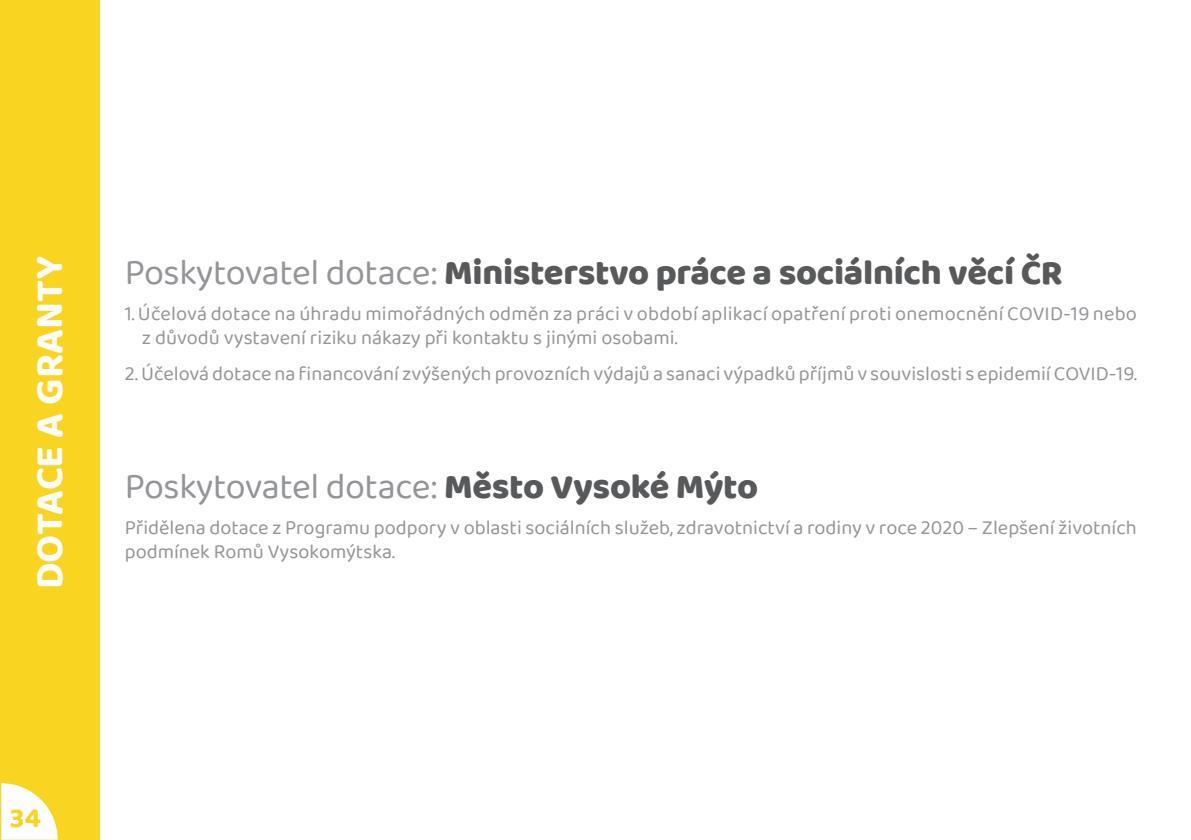
<style>
.page{position:relative;width:1191px;height:840px;background:#fff}
.page>*{position:absolute;margin:0;border:0;box-sizing:border-box;transform-origin:0 0}
.t1{font:700 40px "Baloo Tammudu 2";color:#fff}
.t2{font:800 36px "Baloo Tammudu 2";letter-spacing:-.01em;color:#58595b}
.t3{font:36px "Baloo Tammudu 2";letter-spacing:-.01em;color:#939598}
.t4{font:700 28px "Baloo Tammudu 2";color:#f9d521}
.t5{font:20px/24px "Baloo Tammudu 2";color:#939598}
.s1{font-weight:400;color:#939598}
.s2{font-weight:800;color:#58595b}
</style>
<div class="page">
<div style="left:0;top:0;width:99px;height:839px;background:#f9d521"></div>
<svg style="left:1px;top:783px;width:57px;height:56px"></svg>
<h1 class="t1" style="left:25px;top:589px;width:334px;rotate:-90deg">DOTACE A GRANTY</h1>
<h2 class="t2" style="left:125px;top:250px;width:939px"><span class="s1">Poskytovatel dotace:</span> Ministerstvo práce a sociálních věcí ČR</h2>
<p class="t5" style="left:142px;top:300px;width:996px;text-indent:-17px">1. Účelová dotace na úhradu mimořádných odměn za práci v období aplikací opatření proti onemocnění COVID-19 nebo z důvodů vystavení riziku nákazy při kontaktu s jinými osobami.</p>
<p class="t5" style="left:125px;top:360px;width:1013px">2. Účelová dotace na financování zvýšených provozních výdajů a sanaci výpadků příjmů v souvislosti s epidemií COVID-19.</p>
<h2 class="t3" style="left:125px;top:464px;width:635px">Poskytovatel dotace: <span class="s2">Město Vysoké Mýto</span></h2>
<p class="t5" style="left:125px;top:515px;width:1013px">Přidělena dotace z Programu podpory v oblasti sociálních služeb, zdravotnictví a rodiny v roce 2020 – Zlepšení životních podmínek Romů Vysokomýtska.</p>
<h3 class="t4" style="left:10px;top:800px;width:33px">34</h3>
</div>
